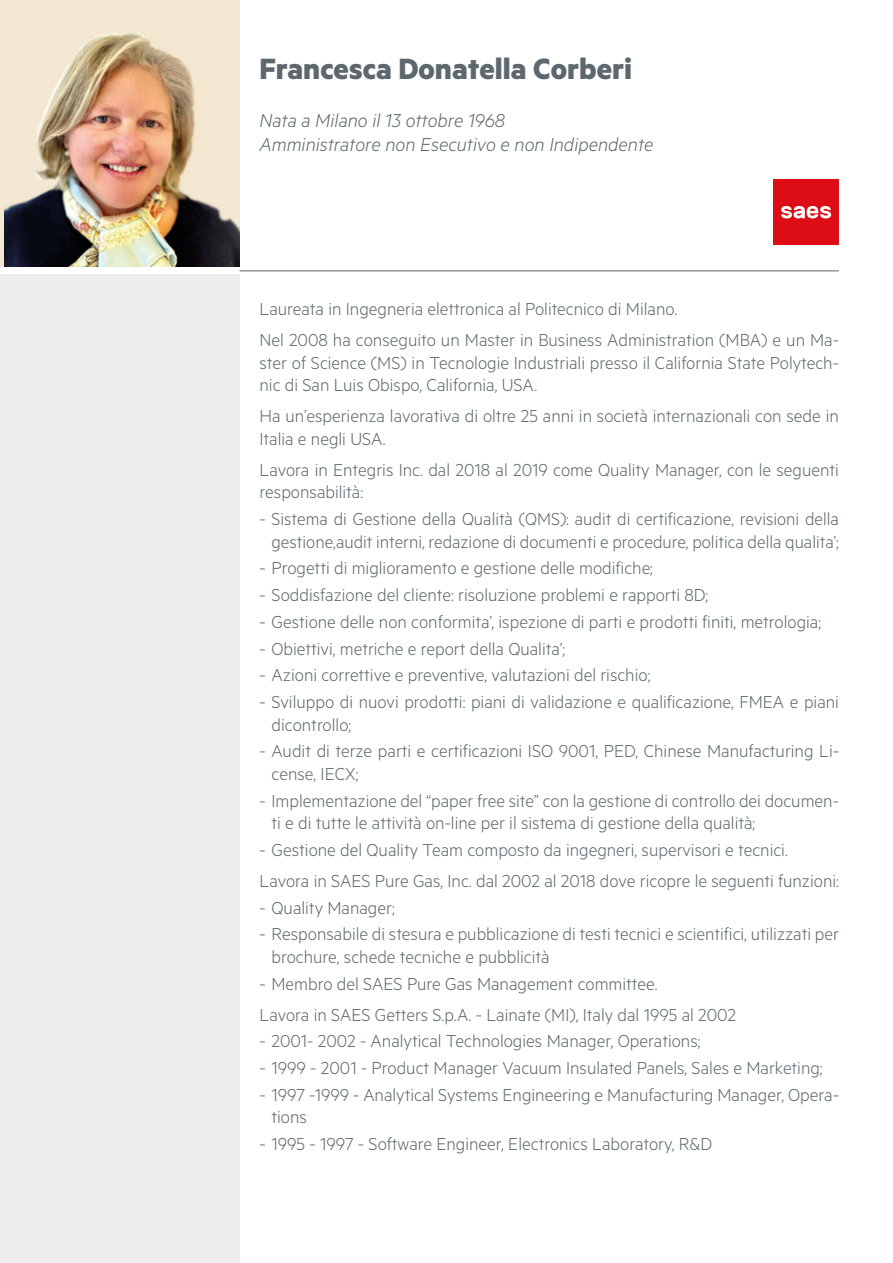
<style>
.page{position:relative;width:893px;height:1263px;background:#fff}
.page>*{position:absolute;margin:0;border:0;box-sizing:border-box;transform-origin:0 0}
.t1{font:700 33px "Metric";color:#5d686e}
.t2{font:italic 300 21px/24px "Metric";color:#5d686e}
.t3{font:300 19.5px/22.5px "Metric";color:#5d686e}
</style>
<div class="page">
<div style="left:0;top:274px;width:240px;height:989px;background:#ededed"></div>
<div style="left:773px;top:179px;width:66px;height:66px;background:#dc0d15"></div>
<svg style="left:781px;top:206px;width:50px;height:12px"></svg>
<hr style="left:240px;top:270px;width:599px;height:1px;background:#5d686e">
<div style="left:0;top:0;width:240px;height:267px;background:#f4e8d2"></div>
<img style="left:4px;top:33px;width:236px;height:234px">
<h1 class="t1" style="left:260px;top:48px;width:374px">Francesca Donatella Corberi</h1>
<p class="t2" style="left:260px;top:107px;width:395px">Nata a Milano il 13 ottobre 1968<br>Amministratore non Esecutivo e non Indipendente</p>
<p class="t3" style="left:260px;top:293px;width:581px;line-height:31px">Laureata in Ingegneria elettronica al Politecnico di Milano.<br>Nel 2008 ha conseguito un Master in Business Administration (MBA) e un Ma-</p>
<p class="t3" style="left:260px;top:351px;width:581px">ster of Science (MS) in Tecnologie Industriali presso il California State Polytech&shy;nic di San Luis Obispo, California, USA.</p>
<p class="t3" style="left:260px;top:404px;width:581px">Ha un’esperienza lavorativa di oltre 25 anni in società internazionali con sede in<br>Italia e negli USA.</p>
<p class="t3" style="left:260px;top:458px;width:581px">Lavora in Entegris Inc. dal 2018 al 2019 come Quality Manager, con le seguenti responsabilità:</p>
<p class="t3" style="left:260px;top:507px;width:581px;text-align:right">- Sistema di Gestione della Qualità (QMS): audit di certificazione, revisioni della gestione,audit interni, redazione di documenti e procedure, politica della qualita’;</p>
<p class="t3" style="left:260px;top:556px;width:395px">- Progetti di miglioramento e gestione delle modifiche;</p>
<p class="t3" style="left:260px;top:583px;width:450px">- Soddisfazione del cliente: risoluzione problemi e rapporti 8D;</p>
<p class="t3" style="left:260px;top:610px;width:563px">- Gestione delle non conformita’, ispezione di parti e prodotti finiti, metrologia;</p>
<p class="t3" style="left:260px;top:636px;width:307px">- Obiettivi, metriche e report della Qualita’;</p>
<p class="t3" style="left:260px;top:663px;width:392px">- Azioni correttive e preventive, valutazioni del rischio;</p>
<p class="t3" style="left:272px;top:690px;width:569px;text-indent:-12px">- Sviluppo di nuovi prodotti: piani di validazione e qualificazione, FMEA e piani dicontrollo;</p>
<p class="t3" style="left:272px;top:739px;width:569px;text-indent:-12px">- Audit di terze parti e certificazioni ISO 9001, PED, Chinese Manufacturing Li&shy;cense, IECX;</p>
<p class="t3" style="left:272px;top:788px;width:569px;text-indent:-12px">- Implementazione del “paper free site” con la gestione di controllo dei documen&shy;ti e di tutte le attività on-line per il sistema di gestione della qualità;</p>
<p class="t3" style="left:260px;top:833px;width:581px;line-height:31px">- Gestione del Quality Team composto da ingegneri, supervisori e tecnici.<br>Lavora in SAES Pure Gas, Inc. dal 2002 al 2018 dove ricopre le seguenti funzioni:</p>
<p class="t3" style="left:260px;top:895px;width:137px">- Quality Manager;</p>
<p class="t3" style="left:272px;top:922px;width:569px;text-indent:-12px">- Responsabile di stesura e pubblicazione di testi tecnici e scientifici, utilizzati per brochure, schede tecniche e pubblicità</p>
<p class="t3" style="left:260px;top:967px;width:478px;line-height:31px">- Membro del SAES Pure Gas Management committee.<br>Lavora in SAES Getters S.p.A. - Lainate (MI), Italy dal 1995 al 2002</p>
<p class="t3" style="left:260px;top:1029px;width:442px">- 2001- 2002 - Analytical Technologies Manager, Operations;</p>
<p class="t3" style="left:260px;top:1056px;width:565px">- 1999 - 2001 - Product Manager Vacuum Insulated Panels, Sales e Marketing;</p>
<p class="t3" style="left:272px;top:1083px;width:569px;text-indent:-12px">- 1997 -1999 - Analytical Systems Engineering e Manufacturing Manager, Opera&shy;tions</p>
<p class="t3" style="left:260px;top:1132px;width:454px">- 1995 - 1997 - Software Engineer, Electronics Laboratory, R&amp;D</p>
</div>
